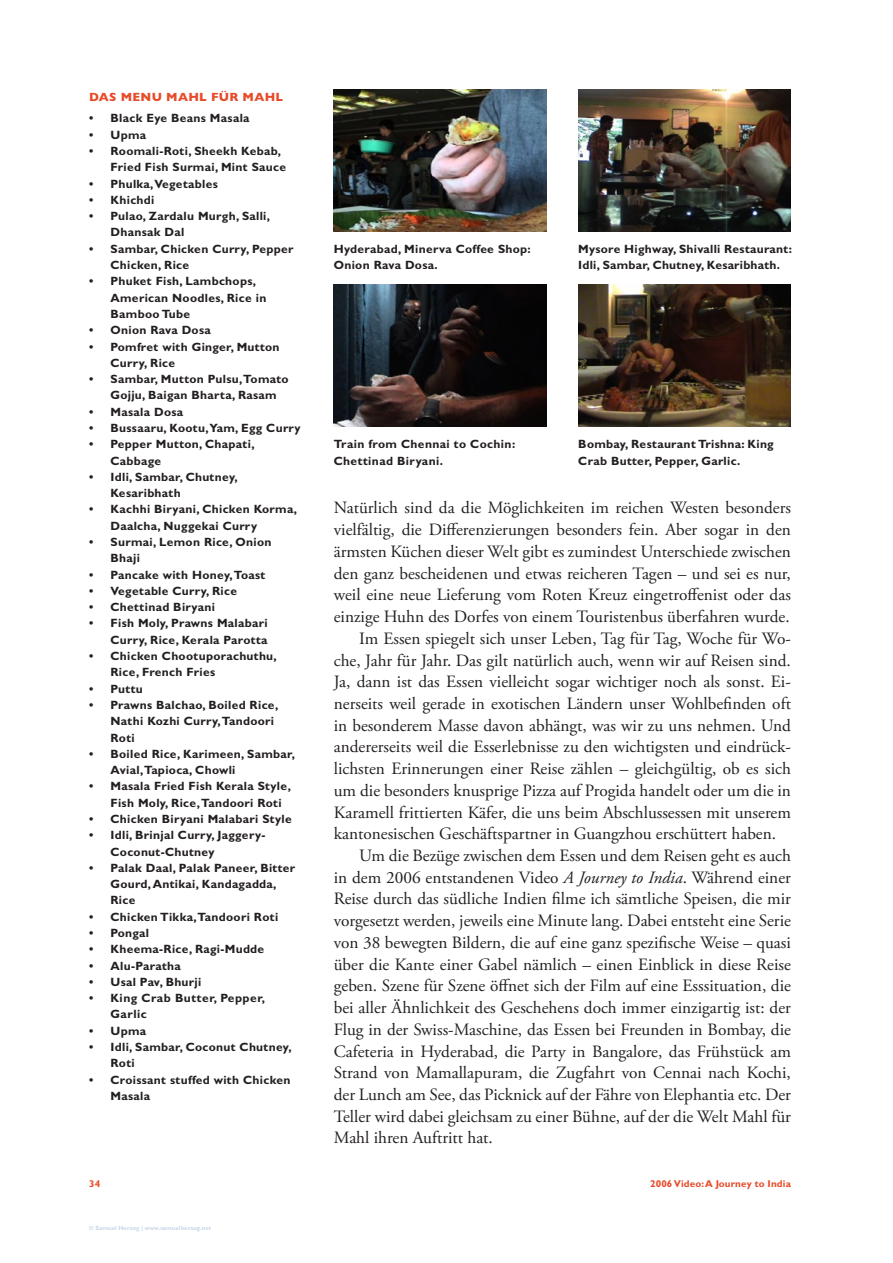
<style>
.page{position:relative;width:893px;height:1263px;background:#fff}
.page>*{position:absolute;margin:0;border:0;box-sizing:border-box;transform-origin:0 0}
.Lauftext_mit_Einzug{font:17.25px/21.8px "Adobe Garamond Pro";color:#231f20;text-align:justify}
.Lauftext_ohne_Einzug{font:17.25px/21.8px "Adobe Garamond Pro";color:#231f20;text-align:justify}
.Liste_mit_Punkten{font:700 12px/16.4px "Gill Sans MT Pro";letter-spacing:.025em;color:#231f20}
.Bildlegende{font:700 12px/16.4px "Gill Sans MT Pro";letter-spacing:.025em;color:#231f20}
.Titel_über_Liste_mit{font:800 12px "Gill Sans MT Pro";letter-spacing:.025em;color:#e74b2a}
.t1{font:700 9.9px "Gill Sans MT Pro";letter-spacing:.01em;color:#e74b2a}
.Copyright_-_4_Heavy{font:700 6px "Gill Sans MT Pro";letter-spacing:.01em;color:#c6d6e8}
.s1{font-style:italic}
</style>
<div class="page">
<img style="left:334px;top:89px;width:212px;height:142px">
<img style="left:334px;top:285px;width:212px;height:141px">
<img style="left:578px;top:89px;width:213px;height:142px">
<img style="left:578px;top:285px;width:213px;height:141px">
<p class="Titel_über_Liste_mit" style="left:89px;top:90px;width:195px">DAS MENU MAHL FÜR MAHL</p>
<p class="Liste_mit_Punkten" style="left:89px;top:110px;width:162px">• Black Eye Beans Masala</p>
<p class="Liste_mit_Punkten" style="left:89px;top:126px;width:58px">• Upma</p>
<p class="Liste_mit_Punkten" style="left:111px;top:143px;width:177px;text-indent:-21px">• Roomali-Roti, Sheekh Kebab,<br>Fried Fish Surmai, Mint Sauce</p>
<p class="Liste_mit_Punkten" style="left:89px;top:175px;width:130px">• Phulka, Vegetables</p>
<p class="Liste_mit_Punkten" style="left:89px;top:191px;width:67px">• Khichdi</p>
<p class="Liste_mit_Punkten" style="left:111px;top:208px;width:161px;text-indent:-21px">• Pulao, Zardalu Murgh, Salli,<br>Dhansak Dal</p>
<p class="Liste_mit_Punkten" style="left:111px;top:240px;width:185px;text-indent:-21px">• Sambar, Chicken Curry, Pepper<br>Chicken, Rice</p>
<p class="Liste_mit_Punkten" style="left:111px;top:273px;width:157px;text-indent:-21px">• Phuket Fish, Lambchops,<br>American Noodles, Rice in<br>Bamboo Tube</p>
<p class="Liste_mit_Punkten" style="left:89px;top:322px;width:123px">• Onion Rava Dosa</p>
<p class="Liste_mit_Punkten" style="left:111px;top:338px;width:171px;text-indent:-21px">• Pomfret with Ginger, Mutton<br>Curry, Rice</p>
<p class="Liste_mit_Punkten" style="left:111px;top:371px;width:180px;text-indent:-21px">• Sambar, Mutton Pulsu, Tomato<br>Gojju, Baigan Bharta, Rasam</p>
<p class="Liste_mit_Punkten" style="left:89px;top:403px;width:95px">• Masala Dosa</p>
<p class="Liste_mit_Punkten" style="left:89px;top:419px;width:213px">• Bussaaru, Kootu, Yam, Egg Curry</p>
<p class="Liste_mit_Punkten" style="left:111px;top:436px;width:146px;text-indent:-21px">• Pepper Mutton, Chapati,<br>Cabbage</p>
<p class="Liste_mit_Punkten" style="left:111px;top:468px;width:129px;text-indent:-21px">• Idli, Sambar, Chutney,<br>Kesaribhath</p>
<p class="Liste_mit_Punkten" style="left:111px;top:501px;width:188px;text-indent:-21px">• Kachhi Biryani, Chicken Korma,<br>Daalcha, Nuggekai Curry</p>
<p class="Liste_mit_Punkten" style="left:111px;top:533px;width:163px;text-indent:-21px">• Surmai, Lemon Rice, Onion<br>Bhaji</p>
<p class="Liste_mit_Punkten" style="left:89px;top:566px;width:178px">• Pancake with Honey, Toast</p>
<p class="Liste_mit_Punkten" style="left:89px;top:582px;width:149px">• Vegetable Curry, Rice</p>
<p class="Liste_mit_Punkten" style="left:89px;top:599px;width:127px">• Chettinad Biryani</p>
<p class="Liste_mit_Punkten" style="left:89px;top:615px;width:180px;text-align:right">• Fish Moly, Prawns Malabari<br>Curry, Rice, Kerala Parotta</p>
<p class="Liste_mit_Punkten" style="left:111px;top:648px;width:168px;text-indent:-21px">• Chicken Chootuporachuthu,<br>Rice, French Fries</p>
<p class="Liste_mit_Punkten" style="left:89px;top:680px;width:55px">• Puttu</p>
<p class="Liste_mit_Punkten" style="left:111px;top:696px;width:169px;text-indent:-21px">• Prawns Balchao, Boiled Rice,<br>Nathi Kozhi Curry, Tandoori<br>Roti</p>
<p class="Liste_mit_Punkten" style="left:111px;top:745px;width:186px;text-indent:-21px">• Boiled Rice, Karimeen, Sambar,<br>Avial, Tapioca, Chowli</p>
<p class="Liste_mit_Punkten" style="left:111px;top:778px;width:182px;text-indent:-21px">• Masala Fried Fish Kerala Style,<br>Fish Moly, Rice, Tandoori Roti</p>
<p class="Liste_mit_Punkten" style="left:89px;top:810px;width:204px">• Chicken Biryani Malabari Style</p>
<p class="Liste_mit_Punkten" style="left:111px;top:827px;width:156px;text-indent:-21px">• Idli, Brinjal Curry, Jaggery-<br>Coconut-Chutney</p>
<p class="Liste_mit_Punkten" style="left:111px;top:859px;width:186px;text-indent:-21px">• Palak Daal, Palak Paneer, Bitter<br>Gourd, Antikai, Kandagadda,<br>Rice</p>
<p class="Liste_mit_Punkten" style="left:89px;top:908px;width:191px">• Chicken Tikka, Tandoori Roti</p>
<p class="Liste_mit_Punkten" style="left:89px;top:924px;width:61px">• Pongal</p>
<p class="Liste_mit_Punkten" style="left:89px;top:941px;width:177px">• Kheema-Rice, Ragi-Mudde</p>
<p class="Liste_mit_Punkten" style="left:89px;top:957px;width:93px">• Alu-Paratha</p>
<p class="Liste_mit_Punkten" style="left:89px;top:973px;width:114px">• Usal Pav, Bhurji</p>
<p class="Liste_mit_Punkten" style="left:111px;top:990px;width:156px;text-indent:-21px">• King Crab Butter, Pepper,<br>Garlic</p>
<p class="Liste_mit_Punkten" style="left:89px;top:1022px;width:58px">• Upma</p>
<p class="Liste_mit_Punkten" style="left:111px;top:1038px;width:183px;text-indent:-21px">• Idli, Sambar, Coconut Chutney,<br>Roti</p>
<p class="Liste_mit_Punkten" style="left:111px;top:1071px;width:182px;text-indent:-21px">• Croissant stuffed with Chicken<br>Masala</p>
<p class="Bildlegende" style="left:334px;top:240px;width:199px">Hyderabad, Minerva Coffee Shop:<br>Onion Rava Dosa.</p>
<p class="Bildlegende" style="left:578px;top:240px;width:215px">Mysore Highway, Shivalli Restaurant:<br>Idli, Sambar, Chutney, Kesaribhath.</p>
<p class="Bildlegende" style="left:334px;top:436px;width:183px">Train from Chennai to Cochin:<br>Chettinad Biryani.</p>
<p class="Bildlegende" style="left:578px;top:436px;width:197px">Bombay, Restaurant Trishna: King<br>Crab Butter, Pepper, Garlic.</p>
<p class="Lauftext_ohne_Einzug" style="left:334px;top:498px;width:459px">Natürlich sind da die Möglichkeiten im reichen Westen besonders vielfältig, die Differenzierungen besonders fein. Aber sogar in den ärmsten Küchen dieser Welt gibt es zumindest Unterschiede zwischen den ganz bescheidenen und etwas reicheren Tagen – und sei es nur, weil eine neue Lieferung vom Roten Kreuz eingetroffenist oder das einzige Huhn des Dorfes von einem Touristenbus überfahren wurde.</p>
<p class="Lauftext_mit_Einzug" style="left:334px;top:628px;width:459px;text-indent:26px">Im Essen spiegelt sich unser Leben, Tag für Tag, Woche für Wo&shy;che, Jahr für Jahr. Das gilt natürlich auch, wenn wir auf Reisen sind.<br>Ja, dann ist das Essen vielleicht sogar wichtiger noch als sonst. Ei&shy;nerseits weil gerade in exotischen Ländern unser Wohlbefinden oft in besonderem Masse davon abhängt, was wir zu uns nehmen. Und andererseits weil die Esserlebnisse zu den wichtigsten und eindrück&shy;lichsten Erinnerungen einer Reise zählen – gleichgültig, ob es sich um die besonders knusprige Pizza auf Progida handelt oder um die in Karamell frittierten Käfer, die uns beim Abschlussessen mit unserem kantonesischen Geschäftspartner in Guangzhou erschüttert haben.</p>
<p class="Lauftext_mit_Einzug" style="left:334px;top:845px;width:459px;text-indent:26px">Um die Bezüge zwischen dem Essen und dem Reisen geht es auch in dem 2006 entstandenen Video <span class="s1">A Journey to India</span>. Während einer Reise durch das südliche Indien filme ich sämtliche Speisen, die mir vorgesetzt werden, jeweils eine Minute lang. Dabei entsteht eine Serie von 38 bewegten Bildern, die auf eine ganz spezifische Weise – quasi über die Kante einer Gabel nämlich – einen Einblick in diese Reise geben. Szene für Szene öffnet sich der Film auf eine Esssituation, die bei aller Ähnlichkeit des Geschehens doch immer einzigartig ist: der Flug in der Swiss-Maschine, das Essen bei Freunden in Bombay, die Cafeteria in Hyderabad, die Party in Bangalore, das Frühstück am Strand von Mamallapuram, die Zugfahrt von Cennai nach Kochi, der Lunch am See, das Picknick auf der Fähre von Elephantia etc. Der Teller wird dabei gleichsam zu einer Bühne, auf der die Welt Mahl für Mahl ihren Auftritt hat.</p>
<p class="t1" style="left:89px;top:1177px;width:13px">34</p>
<p class="t1" style="left:650px;top:1177px;width:142px">2006 Video: A Journey to India</p>
<p class="Copyright_-_4_Heavy" style="left:89px;top:1224px;width:124px">© Samuel Herzog | www.samuelherzog.net</p>
</div>
